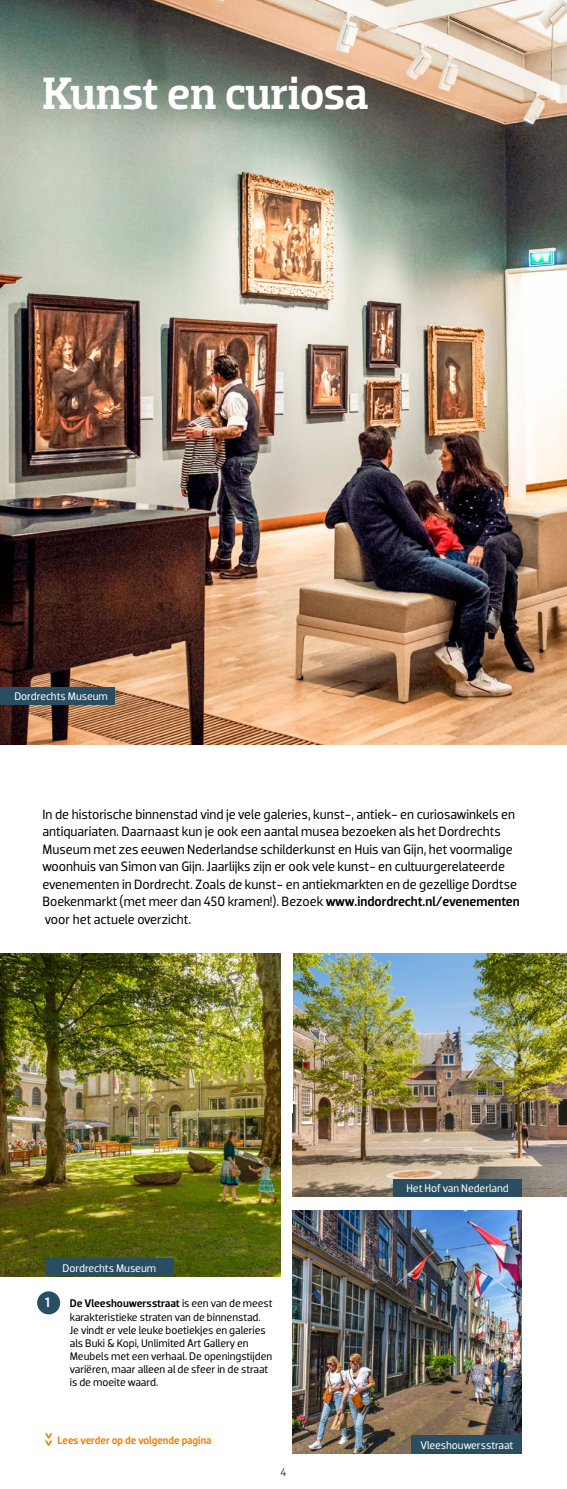
<style>
.page{position:relative;width:567px;height:1489px;background:#fff}
.page>*{position:absolute;margin:0;border:0;box-sizing:border-box;transform-origin:0 0}
.t1{font:500 46.12px "Dobra Slab";letter-spacing:-.015em;color:#fff}
.t2{font:13.75px/17.5px "Dobra";color:#000}
.t3{font:500 13.75px "Dobra";color:#fff}
.t4{font:11.25px/13.1px "Dobra";letter-spacing:-.005em;color:#000}
.t5{font:11.25px "Dobra";letter-spacing:-.005em;color:#fff}
.t6{font:500 11.25px "Dobra";color:#ef7d00;scale:.95 1}
.t7{font:11.25px "Dobra";color:#294e61}
.s1{font-weight:500}
</style>
<div class="page">
<div style="left:37px;top:1291px;width:23px;height:23px;background:#294e61;border-radius:50%"></div>
<img style="left:0;top:0;width:567px;height:744px">
<img style="left:293px;top:1210px;width:229px;height:243px">
<img style="left:293px;top:953px;width:274px;height:243px">
<img style="left:0;top:953px;width:281px;height:323px">
<div style="left:45px;top:1258px;width:129px;height:18px;background:#294e61"></div>
<div style="left:0;top:687px;width:114px;height:18px;background:#294e61"></div>
<div style="left:393px;top:1178px;width:129px;height:18px;background:#294e61"></div>
<div style="left:412px;top:1434px;width:110px;height:19px;background:#294e61"></div>
<svg style="left:45px;top:1433px;width:7px;height:12px"></svg>
<h1 class="t1" style="left:43px;top:66px;width:328px">Kunst en curiosa</h1>
<p class="t5" style="left:14px;top:690px;width:95px">Dordrechts Museum</p>
<p class="t2" style="left:43px;top:805px;width:479px">In de historische binnenstad vind je vele galeries, kunst-, antiek- en curiosawinkels en antiquariaten. Daarnaast kun je ook een aantal musea bezoeken als het Dordrechts Museum met zes eeuwen Nederlandse schilderkunst en Huis van Gijn, het voormalige woonhuis van Simon van Gijn. Jaarlijks zijn er ook vele kunst- en cultuurgerelateerde evenementen in Dordrecht. Zoals de kunst- en antiekmarkten en de gezellige Dordtse Boekenmarkt (met meer dan 450 kramen!). Bezoek <span class="s1">www.indordrecht.nl/evenementen </span>voor het actuele overzicht.</p>
<p class="t5" style="left:63px;top:1261px;width:95px">Dordrechts Museum</p>
<p class="t3" style="left:45px;top:1294px;width:6px">1</p>
<p class="t4" style="left:70px;top:1296px;width:204px"><span class="s1">De Vleeshouwersstraat</span> is een van de meest karakteristieke straten van de binnenstad.<br>Je vindt er vele leuke boetiekjes en galeries als Buki &amp; Kopi, Unlimited Art Gallery en Meubels met een verhaal. De openingstijden variëren, maar alleen al de sfeer in de straat is de moeite waard.</p>
<p class="t6" style="left:57px;top:1433px;width:164px">Lees verder op de volgende pagina</p>
<p class="t7" style="left:280px;top:1465px;width:7px">4</p>
<p class="t5" style="left:406px;top:1181px;width:104px">Het Hof van Nederland</p>
<p class="t5" style="left:420px;top:1437px;width:94px">Vleeshouwersstraat</p>
</div>
